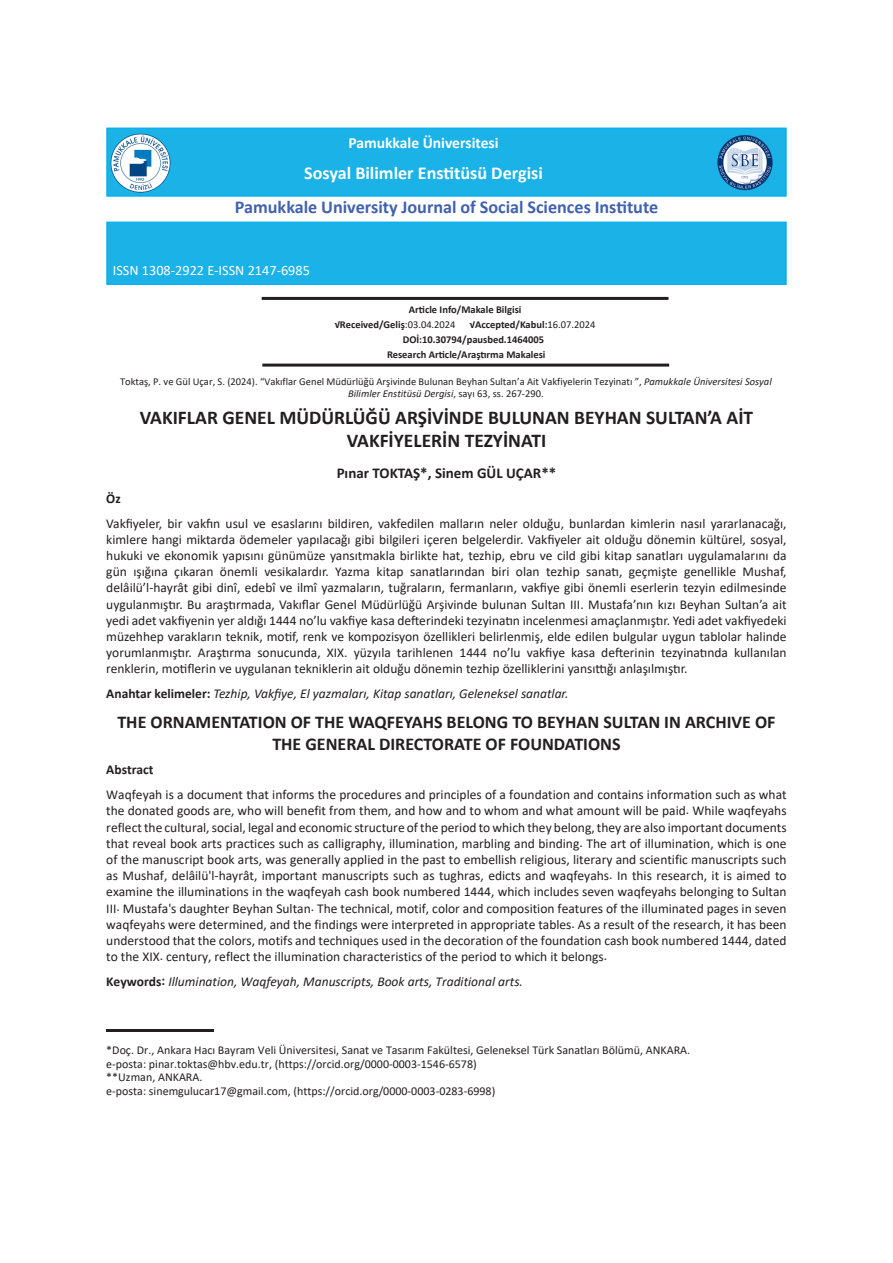
<style>
.page{position:relative;width:893px;height:1263px;background:#fff}
.page>*{position:absolute;margin:0;border:0;box-sizing:border-box;transform-origin:0 0}
.t1{font:700 19.5px/23.4px "Calibri";color:#231f20;text-align:center}
.t2{font:700 18.15px "Calibri";color:#4161ad}
.t3{font:700 18.15px "Calibri";color:#fff}
.t4{font:700 18px/21.6px "Calibri";color:#231f20;text-align:center}
.t5{font:700 15.6px "Calibri";color:#fff}
.t6{font:700 15px "Calibri";color:#231f20}
.t7{font:14.25px "Calibri";color:#fff}
.t8{font:13.5px/16.2px "Calibri";color:#231f20;text-align:justify}
.t9{font:italic 13.5px "Calibri";color:#231f20}
.t10{font:700 13.5px "Calibri";color:#231f20}
.t11{font:12px/13.5px "Calibri";color:#231f20}
.t12{font:10.5px/12px "Calibri";color:#231f20;text-align:center}
.t13{font:700 10.5px/15px "Calibri";color:#231f20}
.s1{font-weight:400}
.s2{font-style:italic}
.s3{font-weight:700;font-style:normal}
</style>
<div class="page">
<hr style="left:106px;top:1029px;width:108px;height:3px;background:#231f20">
<hr style="left:262px;top:297px;width:406px;height:3px;background:#231f20">
<hr style="left:262px;top:364px;width:407px;height:3px;background:#231f20">
<div style="left:106px;top:222px;width:681px;height:63px;background:#1ab2e7;border:1px solid #00aeef"></div>
<div style="left:106px;top:128px;width:681px;height:69px;background:#1ab2e7;border:1px solid #00aeef"></div>
<img style="left:717px;top:135px;width:56px;height:56px">
<img style="left:111px;top:133px;width:59px;height:59px">
<p class="t5" style="left:348px;top:131px;width:152px">Pamukkale Üniversitesi</p>
<h2 class="t3" style="left:304px;top:160px;width:240px">Sosyal Bilimler Enstitüsü Dergisi</h2>
<h2 class="t2" style="left:235px;top:194px;width:425px">Pamukkale University Journal of Social Sciences Institute</h2>
<p class="t7" style="left:113px;top:260px;width:199px">ISSN 1308-2922 E-ISSN 2147-6985</p>
<p class="t13" style="left:335px;top:302px;width:188px;text-indent:74px">Article Info/Makale Bilgisi √Received/Geliş<span class="s1">:03.04.2024</span></p>
<p class="t13" style="left:470px;top:317px;width:127px">√Accepted/Kabul:<span class="s1">16.07.2024</span></p>
<p class="t13" style="left:403px;top:332px;width:143px">DOİ:10.30794/pausbed.1464005</p>
<p class="t13" style="left:387px;top:347px;width:160px">Research Article/Araştırma Makalesi</p>
<p class="t12" style="left:120px;top:375px;width:653px">Toktaş, P. ve Gül Uçar, S. (2024). “Vakıflar Genel Müdürlüğü Arşivinde Bulunan Beyhan Sultan’a Ait Vakfiyelerin Tezyinatı ”, <span class="s2">Pamukkale Üniversitesi Sosyal<br>Bilimler Enstitüsü Dergisi</span>, sayı 63, ss. 267-290.</p>
<h1 class="t1" style="left:140px;top:405px;width:615px">VAKIFLAR GENEL MÜDÜRLÜĞÜ ARŞİVİNDE BULUNAN BEYHAN SULTAN’A AİT<br>VAKFİYELERİN TEZYİNATI</h1>
<p class="t6" style="left:337px;top:462px;width:221px">Pınar TOKTAŞ*, Sinem GÜL UÇAR**</p>
<p class="t10" style="left:106px;top:489px;width:16px">Öz</p>
<p class="t8" style="left:106px;top:515px;width:682px">Vakfiyeler, bir vakfın usul ve esaslarını bildiren, vakfedilen malların neler olduğu, bunlardan kimlerin nasıl yararlanacağı, kimlere hangi miktarda ödemeler yapılacağı gibi bilgileri içeren belgelerdir. Vakfiyeler ait olduğu dönemin kültürel, sosyal, hukuki ve ekonomik yapısını günümüze yansıtmakla birlikte hat, tezhip, ebru ve cild gibi kitap sanatları uygulamalarını da gün ışığına çıkaran önemli vesikalardır. Yazma kitap sanatlarından biri olan tezhip sanatı, geçmişte genellikle Mushaf, delâilü’l-hayrât gibi dinî, edebî ve ilmî yazmaların, tuğraların, fermanların, vakfiye gibi önemli eserlerin tezyin edilmesinde uygulanmıştır. Bu araştırmada, Vakıflar Genel Müdürlüğü Arşivinde bulunan Sultan III. Mustafa’nın kızı Beyhan Sultan’a ait yedi adet vakfiyenin yer aldığı 1444 no’lu vakfiye kasa defterindeki tezyinatın incelenmesi amaçlanmıştır. Yedi adet vakfiyedeki müzehhep varakların teknik, motif, renk ve kompozisyon özellikleri belirlenmiş, elde edilen bulgular uygun tablolar halinde yorumlanmıştır. Araştırma sonucunda, XIX. yüzyıla tarihlenen 1444 no’lu vakfiye kasa defterinin tezyinatında kullanılan renklerin, motiflerin ve uygulanan tekniklerin ait olduğu dönemin tezhip özelliklerini yansıttığı anlaşılmıştır.</p>
<p class="t9" style="left:106px;top:684px;width:464px"><span class="s3">Anahtar kelimeler:</span> Tezhip, Vakfiye, El yazmaları, Kitap sanatları, Geleneksel sanatlar.</p>
<h3 class="t4" style="left:117px;top:711px;width:660px">THE ORNAMENTATION OF THE WAQFEYAHS BELONG TO BEYHAN SULTAN IN ARCHIVE OF<br>THE GENERAL DIRECTORATE OF FOUNDATIONS</h3>
<p class="t10" style="left:106px;top:760px;width:49px">Abstract</p>
<p class="t8" style="left:106px;top:786px;width:682px">Waqfeyah is a document that informs the procedures and principles of a foundation and contains information such as what the donated goods are, who will benefit from them, and how and to whom and what amount will be paid. While waqfeyahs reflect the cultural, social, legal and economic structure of the period to which they belong, they are also important documents that reveal book arts practices such as calligraphy, illumination, marbling and binding. The art of illumination, which is one of the manuscript book arts, was generally applied in the past to embellish religious, literary and scientific manuscripts such as Mushaf, delâilü'l-hayrât, important manuscripts such as tughras, edicts and waqfeyahs. In this research, it is aimed to examine the illuminations in the waqfeyah cash book numbered 1444, which includes seven waqfeyahs belonging to Sultan III. Mustafa's daughter Beyhan Sultan. The technical, motif, color and composition features of the illuminated pages in seven waqfeyahs were determined, and the findings were interpreted in appropriate tables. As a result of the research, it has been understood that the colors, motifs and techniques used in the decoration of the foundation cash book numbered 1444, dated to the XIX. century, reflect the illumination characteristics of the period to which it belongs.</p>
<p class="t9" style="left:106px;top:972px;width:418px"><span class="s3">Keywords:</span> Illumination, Waqfeyah, Manuscripts, Book arts, Traditional arts.</p>
<p class="t11" style="left:106px;top:1043px;width:585px">*Doç. Dr., Ankara Hacı Bayram Veli Üniversitesi, Sanat ve Tasarım Fakültesi, Geleneksel Türk Sanatları Bölümü, ANKARA. e-posta: pinar.toktas@hbv.edu.tr, (https://orcid.org/0000-0003-1546-6578)<br>**Uzman, ANKARA.<br>e-posta: sinemgulucar17@gmail.com, (https://orcid.org/0000-0003-0283-6998)</p>
</div>
